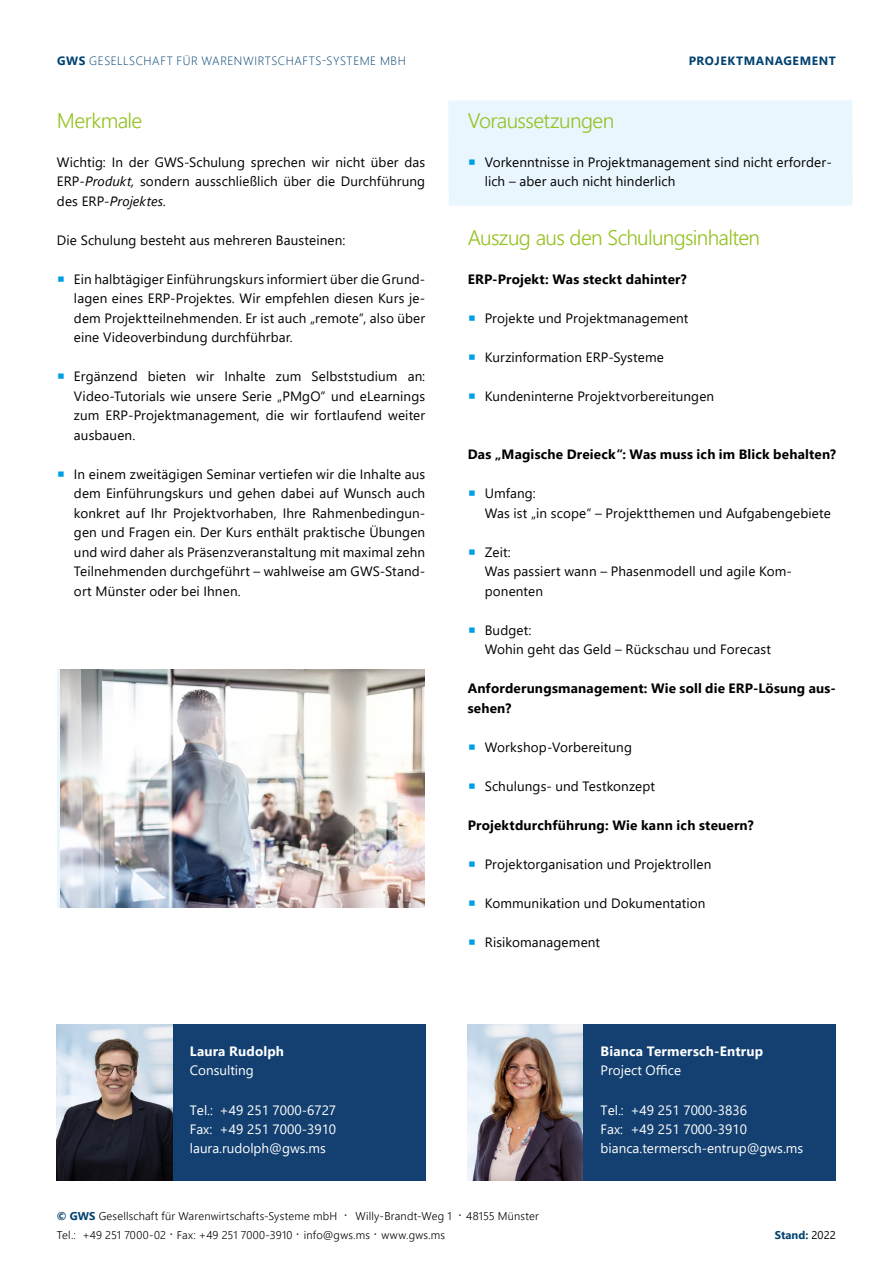
<style>
.page{position:relative;width:893px;height:1263px;background:#fff}
.page>*{position:absolute;margin:0;border:0;box-sizing:border-box;transform-origin:0 0}
.t1{font:300 21px "Segoe UI";letter-spacing:-.03em;color:#94c120}
.t2{font:13.5px/19.5px "Segoe UI";letter-spacing:.01em;color:#000;text-align:justify}
.t3{font:700 13.5px/19.5px "Segoe UI";letter-spacing:.015em;color:#000}
.t4{font:13.5px/19.5px "Segoe UI";color:#fff;text-align:justify}
.t5{font:700 13.5px "Segoe UI";letter-spacing:.015em;color:#fff}
.t6{font:300 12px "Segoe UI";letter-spacing:.05em;color:#004170}
.t7{font:700 12px "Segoe UI";letter-spacing:.045em;color:#004170}
.t8{font:300 11.25px/19.5px "Segoe UI";letter-spacing:.015em;color:#000}
.t9{font:700 11.25px "Segoe UI";color:#004170}
.s1{font-weight:700}
.s2{font-style:italic}
.s3{font-size:24px;color:#009fe3}
.s4{font-weight:700;color:#004170}
.s5{font-family:"Arial";font-weight:400;font-size:13.5px}
.s6{font-weight:400;color:#000}
</style>
<div class="page">
<img style="left:57px;top:1024px;width:116px;height:156px">
<img style="left:468px;top:1024px;width:115px;height:156px">
<div style="left:173px;top:1024px;width:252px;height:156px;background:#134070"></div>
<div style="left:584px;top:1024px;width:252px;height:156px;background:#134070"></div>
<div style="left:448px;top:100px;width:405px;height:106px;background:#eaf6fe"></div>
<img style="left:60px;top:670px;width:364px;height:238px">
<p class="t6" style="left:57px;top:49px;width:350px"><span class="s1">GWS</span> GESELLSCHAFT FÜR WARENWIRTSCHAFTS-SYSTEME MBH</p>
<p class="t7" style="left:689px;top:49px;width:148px">PROJEKTMANAGEMENT</p>
<h1 class="t1" style="left:57px;top:100px;width:87px">Merkmale</h1>
<p class="t2" style="left:57px;top:151px;width:370px">Wichtig: In der GWS-Schulung sprechen wir nicht über das ERP-<span class="s2">Produkt,</span> sondern ausschließlich über die Durchführung des ERP-<span class="s2">Projektes.</span></p>
<p class="t2" style="left:57px;top:229px;width:290px">Die Schulung besteht aus mehreren Bausteinen:</p>
<p class="t2" style="left:74px;top:268px;width:353px;text-indent:-17px"><span class="s3">▪</span> Ein halbtägiger Einführungskurs informiert über die Grund&shy;lagen eines ERP-Projektes. Wir empfehlen diesen Kurs je&shy;dem Projektteilnehmenden. Er ist auch „remote“, also über eine Videoverbindung durchführbar.</p>
<p class="t2" style="left:74px;top:365px;width:353px;text-indent:-17px"><span class="s3">▪</span> Ergänzend bieten wir Inhalte zum Selbststudium an:<br>Video-Tutorials wie unsere Serie „PMgO“ und eLearnings zum ERP-Projektmanagement, die wir fortlaufend weiter ausbauen.</p>
<p class="t2" style="left:74px;top:463px;width:353px;text-indent:-17px"><span class="s3">▪</span> In einem zweitägigen Seminar vertiefen wir die Inhalte aus dem Einführungskurs und gehen dabei auf Wunsch auch konkret auf Ihr Projektvorhaben, Ihre Rahmenbedingun&shy;gen und Fragen ein. Der Kurs enthält praktische Übungen und wird daher als Präsenzveranstaltung mit maximal zehn Teilnehmenden durchgeführt – wahlweise am GWS-Stand&shy;ort Münster oder bei Ihnen.</p>
<p class="t5" style="left:190px;top:1038px;width:96px">Laura Rudolph</p>
<p class="t4" style="left:190px;top:1060px;width:65px">Consulting</p>
<p class="t4" style="left:190px;top:1099px;width:148px">Tel.: +49 251 7000-6727<br>Fax: +49 251 7000-3910 laura.rudolph@gws.ms</p>
<h1 class="t1" style="left:468px;top:100px;width:148px">Voraussetzungen</h1>
<p class="t2" style="left:485px;top:151px;width:348px;text-indent:-17px"><span class="s3">▪</span> Vorkenntnisse in Projektmanagement sind nicht erforder&shy;lich – aber auch nicht hinderlich</p>
<h1 class="t1" style="left:468px;top:217px;width:294px">Auszug aus den Schulungsinhalten</h1>
<p class="t3" style="left:468px;top:268px;width:221px">ERP-Projekt: Was steckt dahinter?</p>
<p class="t2" style="left:468px;top:307px;width:222px"><span class="s3">▪</span> Projekte und Projektmanagement</p>
<p class="t2" style="left:468px;top:346px;width:198px"><span class="s3">▪</span> Kurzinformation ERP-Systeme</p>
<p class="t2" style="left:468px;top:385px;width:248px"><span class="s3">▪</span> Kundeninterne Projektvorbereitungen</p>
<p class="t3" style="left:468px;top:443px;width:370px">Das „Magische Dreieck“: Was muss ich im Blick behalten?</p>
<p class="t2" style="left:485px;top:482px;width:347px;text-indent:-17px"><span class="s3">▪</span> Umfang:<br>Was ist „in scope“ – Projektthemen und Aufgabengebiete</p>
<p class="t2" style="left:485px;top:541px;width:309px;text-align:left;text-indent:-17px"><span class="s3">▪</span> Zeit:<br>Was passiert wann – Phasenmodell und agile Kom&shy;ponenten</p>
<p class="t2" style="left:485px;top:619px;width:288px;text-indent:-17px"><span class="s3">▪</span> Budget:<br>Wohin geht das Geld – Rückschau und Forecast</p>
<p class="t3" style="left:468px;top:677px;width:370px">Anforderungsmanagement: Wie soll die ERP-Lösung aus&shy;sehen?</p>
<p class="t2" style="left:468px;top:736px;width:166px"><span class="s3">▪</span> Workshop-Vorbereitung</p>
<p class="t2" style="left:468px;top:775px;width:189px"><span class="s3">▪</span> Schulungs- und Testkonzept</p>
<p class="t3" style="left:468px;top:814px;width:287px">Projektdurchführung: Wie kann ich steuern?</p>
<p class="t2" style="left:468px;top:853px;width:245px"><span class="s3">▪</span> Projektorganisation und Projektrollen</p>
<p class="t2" style="left:468px;top:892px;width:239px"><span class="s3">▪</span> Kommunikation und Dokumentation</p>
<p class="t2" style="left:468px;top:931px;width:134px"><span class="s3">▪</span> Risikomanagement</p>
<p class="t5" style="left:601px;top:1038px;width:164px">Bianca Termersch-Entrup</p>
<p class="t4" style="left:601px;top:1060px;width:82px">Project Office</p>
<p class="t4" style="left:601px;top:1099px;width:204px;text-align:left">Tel.: +49 251 7000-3836<br>Fax: +49 251 7000-3910 bianca.termersch-entrup@gws.ms</p>
<p class="t8" style="left:57px;top:1205px;width:483px"><span class="s4">© GWS</span> Gesellschaft für Warenwirtschafts-Systeme mbH <span class="s5">·</span> Willy-Brandt-Weg 1 <span class="s5">·</span> 48155 Münster<br>Tel.: +49 251 7000-02 <span class="s5">·</span> Fax: +49 251 7000-3910 <span class="s5">·</span> info@gws.ms <span class="s5">·</span> www.gws.ms</p>
<p class="t9" style="left:775px;top:1224px;width:63px">Stand: <span class="s6">2022</span></p>
</div>
